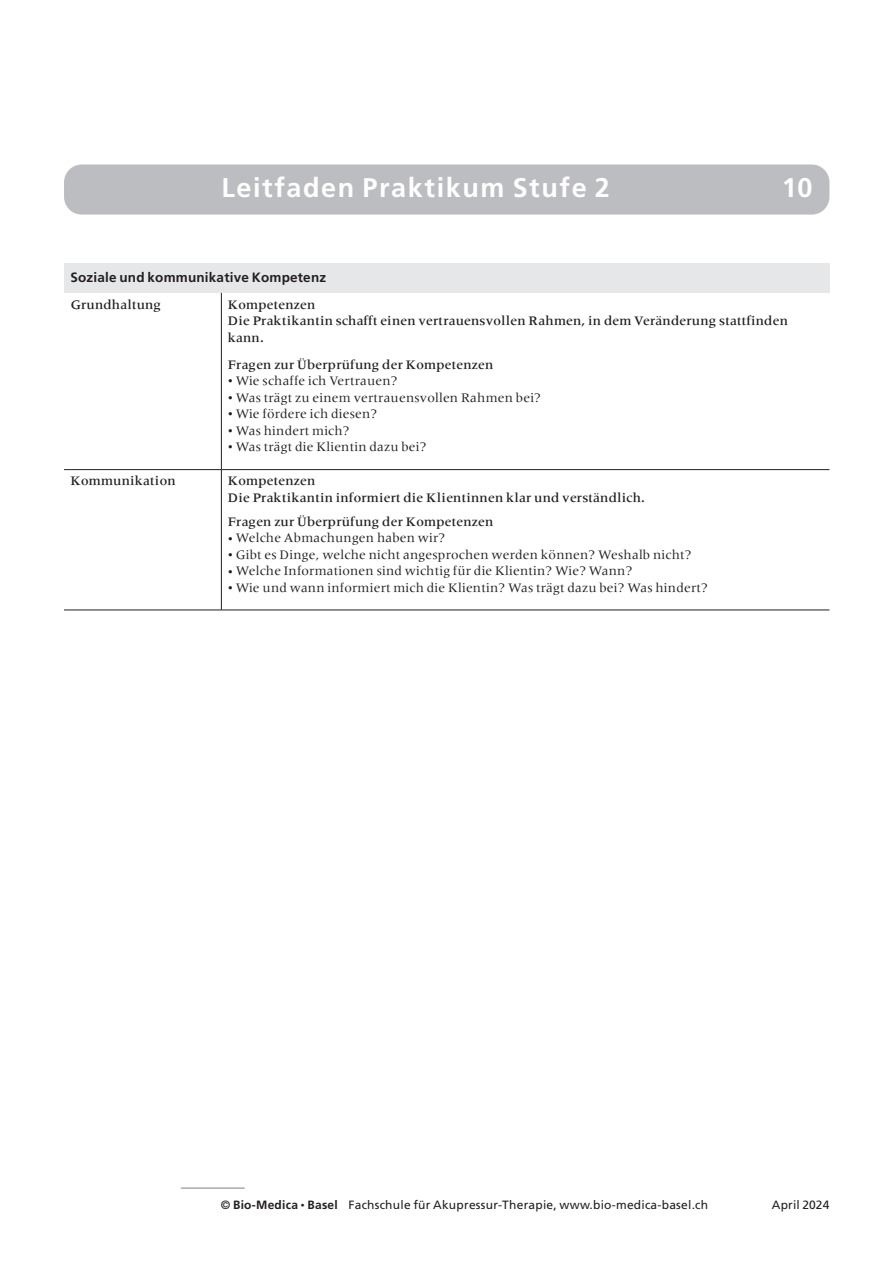
<style>
.page{position:relative;width:893px;height:1263px;background:#fff}
.page>*{position:absolute;margin:0;border:0;box-sizing:border-box;transform-origin:0 0}
.t1{font:700 27px "Frutiger LT Std";letter-spacing:.06em;color:#fff}
.t2{font:13.5px "Meridien LT Pro";letter-spacing:.015em;color:#231f20}
.t3{font:500 13.5px/16.5px "Meridien LT Pro";letter-spacing:.015em;color:#231f20}
.t4{font:700 13.5px "Frutiger LT Std";letter-spacing:.015em;color:#231f20}
.t5{font:12px "Frutiger LT Std";letter-spacing:.02em;color:#231f20}
.s1{font-size:10.5px}
.s2{font-weight:700}
.s3{font-family:"Meridien LT Pro";font-size:9px}
</style>
<div class="page">
<hr style="left:181px;top:1187px;width:64px;height:2px;background:#a8a9ad">
<div style="left:64px;top:164px;width:765px;height:51px;background:#bcbdc0;border-radius:18px"></div>
<div style="left:64px;top:264px;width:765px;height:29px;background:#e6e7e9"></div>
<hr style="left:221px;top:293px;width:1px;height:176px;background:#231f20">
<hr style="left:221px;top:470px;width:1px;height:140px;background:#231f20">
<hr style="left:64px;top:469px;width:157px;height:1px;background:#231f20">
<hr style="left:221px;top:469px;width:608px;height:1px;background:#231f20">
<hr style="left:64px;top:610px;width:157px;height:1px;background:#231f20">
<hr style="left:221px;top:610px;width:608px;height:1px;background:#231f20">
<h1 class="t1" style="left:221px;top:172px;width:390px">Leitfaden Praktikum Stufe 2</h1>
<h1 class="t1" style="left:782px;top:172px;width:32px">10</h1>
<p class="t4" style="left:70px;top:270px;width:257px">Soziale und kommunikative Kompetenz</p>
<p class="t3" style="left:70px;top:296px;width:92px">Grundhaltung</p>
<p class="t3" style="left:228px;top:296px;width:562px">Kompetenzen<br>Die Praktikantin schafft einen vertrauensvollen Rahmen, in dem Veränderung stattfinden kann.</p>
<p class="t3" style="left:228px;top:356px;width:267px">Fragen zur Überprüfung der Kompetenzen</p>
<p class="t2" style="left:228px;top:373px;width:171px"><span class="s1">•</span> Wie schaffe ich Vertrauen?</p>
<p class="t2" style="left:228px;top:389px;width:315px"><span class="s1">•</span> Was trägt zu einem vertrauensvollen Rahmen bei?</p>
<p class="t2" style="left:228px;top:406px;width:151px"><span class="s1">•</span> Wie fördere ich diesen?</p>
<p class="t2" style="left:228px;top:422px;width:123px"><span class="s1">•</span> Was hindert mich?</p>
<p class="t2" style="left:228px;top:439px;width:200px"><span class="s1">•</span> Was trägt die Klientin dazu bei?</p>
<p class="t3" style="left:70px;top:472px;width:107px">Kommunikation</p>
<p class="t3" style="left:228px;top:472px;width:419px">Kompetenzen<br>Die Praktikantin informiert die Klientinnen klar und verständlich.</p>
<p class="t3" style="left:228px;top:513px;width:267px">Fragen zur Überprüfung der Kompetenzen</p>
<p class="t2" style="left:228px;top:530px;width:219px"><span class="s1">•</span> Welche Abmachungen haben wir?</p>
<p class="t2" style="left:228px;top:547px;width:465px"><span class="s1">•</span> Gibt es Dinge, welche nicht angesprochen werden können? Weshalb nicht?</p>
<p class="t2" style="left:228px;top:563px;width:406px"><span class="s1">•</span> Welche Informationen sind wichtig für die Klientin? Wie? Wann?</p>
<p class="t2" style="left:228px;top:580px;width:482px"><span class="s1">•</span> Wie und wann informiert mich die Klientin? Was trägt dazu bei? Was hindert?</p>
<p class="t5" style="left:221px;top:1198px;width:489px">© <span class="s2">Bio-Medica</span> <span class="s3">•</span> <span class="s2">Basel</span> Fachschule für Akupressur-Therapie, www.bio-medica-basel.ch</p>
<p class="t5" style="left:772px;top:1198px;width:59px">April 2024</p>
</div>
